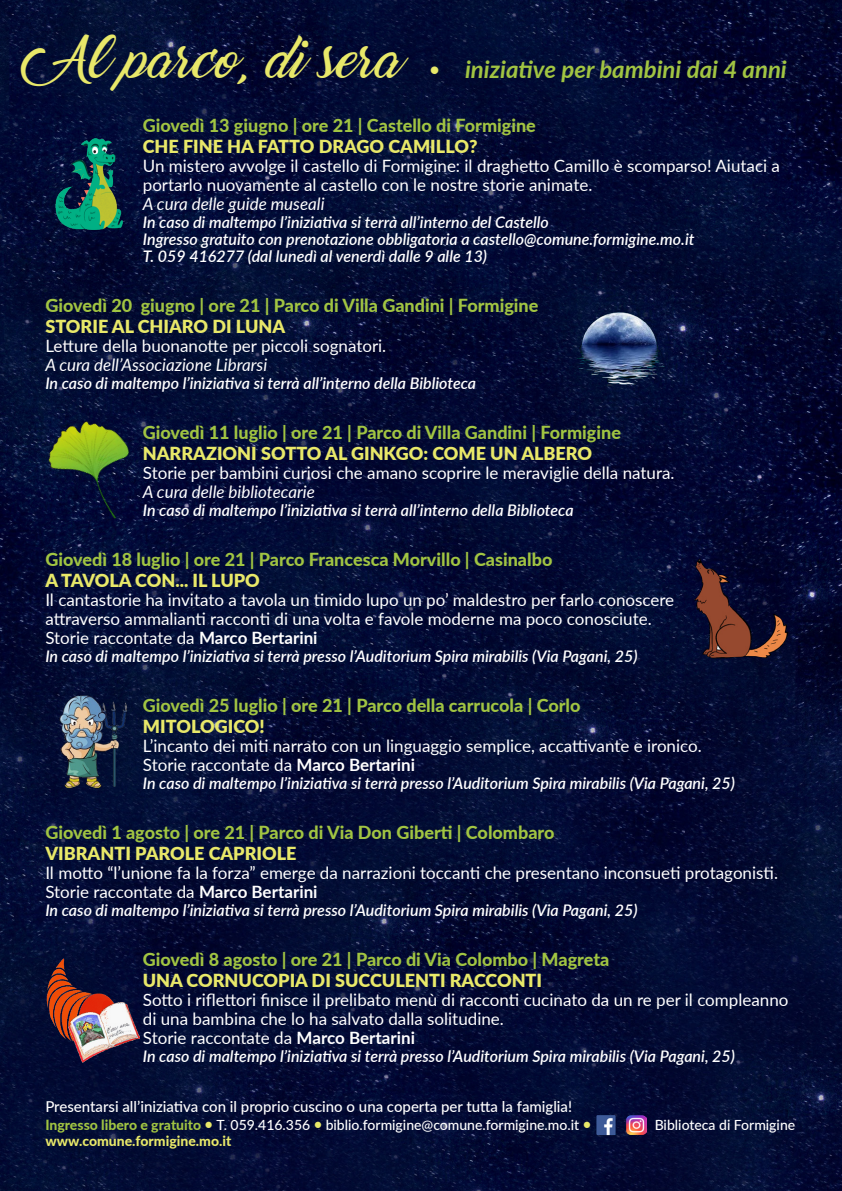
<style>
.page{position:relative;width:842px;height:1191px;background:#fff}
.page>*{position:absolute;margin:0;border:0;box-sizing:border-box;transform-origin:0 0}
.t1{font:43.6px "Marguerite";color:#e8e869}
.t2{font:italic 700 24px "Lato";color:#a1c442}
.t3{font:800 18px "Lato";color:#a1c442}
.t4{font:900 18px "Lato";color:#e8e869}
.t5{font:17px/19px "Lato";color:#fff}
.t6{font:italic 17px "Lato";color:#fff}
.t7{font:italic 600 16px "Lato";color:#fff}
.t8{font:500 15px "Lato";color:#fff}
.t9{font:500 14px "Lato";color:#fff}
.t10{font:800 14px "Lato";color:#e8e869}
.s1{font-weight:700}
.s2{font-weight:800;color:#a1c442}
.s3{color:#e8e869}
</style>
<div class="page">
<img style="left:0;top:0;width:842px;height:1191px">
<img style="left:561px;top:293px;width:115px;height:103px">
<img style="left:53px;top:137px;width:74px;height:97px">
<img style="left:592px;top:1115px;width:27px;height:20px">
<img style="left:626px;top:1115px;width:20px;height:19px">
<img style="left:17px;top:383px;width:160px;height:160px">
<img style="left:676px;top:550px;width:120px;height:120px">
<img style="left:53px;top:689px;width:76px;height:104px">
<img style="left:40px;top:954px;width:84px;height:95px">
<img style="left:68px;top:1000px;width:71px;height:62px">
<p class="t1" style="left:45px;top:37px;width:357px">Al parco, di sera</p>
<p class="t2" style="left:430px;top:52px;width:359px"><sup>●</sup> iniziative per bambini dai 4 anni</p>
<p class="t3" style="left:143px;top:112px;width:395px">Giovedì 13 giugno | ore 21 | Castello di Formigine</p>
<p class="t4" style="left:143px;top:133px;width:336px">CHE FINE HA FATTO DRAGO CAMILLO?</p>
<p class="t5" style="left:143px;top:155px;width:639px">Un mistero avvolge il castello di Formigine: il draghetto Camillo è scomparso! Aiutaci a portarlo nuovamente al castello con le nostre storie animate.</p>
<p class="t6" style="left:143px;top:192px;width:183px">A cura delle guide museali</p>
<p class="t7" style="left:143px;top:210px;width:408px">In caso di maltempo l’iniziativa si terrà all’interno del Castello</p>
<p class="t7" style="left:143px;top:227px;width:553px">Ingresso gratuito con prenotazione obbligatoria a castello@comune.formigine.mo.it</p>
<p class="t7" style="left:143px;top:244px;width:346px">T. 059 416277 (dal lunedì al venerdì dalle 9 alle 13)</p>
<p class="t3" style="left:45px;top:292px;width:495px">Giovedì 20 giugno | ore 21 | Parco di Villa Gandini | Formigine</p>
<p class="t4" style="left:45px;top:313px;width:241px">STORIE AL CHIARO DI LUNA</p>
<p class="t5" style="left:45px;top:335px;width:342px">Letture della buonanotte per piccoli sognatori.</p>
<p class="t6" style="left:45px;top:353px;width:223px">A cura dell’Associazione Librarsi</p>
<p class="t7" style="left:45px;top:371px;width:432px">In caso di maltempo l’iniziativa si terrà all’interno della Biblioteca</p>
<p class="t3" style="left:143px;top:419px;width:480px">Giovedì 11 luglio | ore 21 | Parco di Villa Gandini | Formigine</p>
<p class="t4" style="left:143px;top:440px;width:451px">NARRAZIONI SOTTO AL GINKGO: COME UN ALBERO</p>
<p class="t5" style="left:143px;top:462px;width:533px">Storie per bambini curiosi che amano scoprire le meraviglie della natura.</p>
<p class="t6" style="left:143px;top:480px;width:174px">A cura delle bibliotecarie</p>
<p class="t7" style="left:143px;top:498px;width:432px">In caso di maltempo l’iniziativa si terrà all’interno della Biblioteca</p>
<p class="t3" style="left:45px;top:546px;width:508px">Giovedì 18 luglio | ore 21 | Parco Francesca Morvillo | Casinalbo</p>
<p class="t4" style="left:45px;top:567px;width:216px">A TAVOLA CON... IL LUPO</p>
<p class="t5" style="left:45px;top:589px;width:630px">Il cantastorie ha invitato a tavola un timido lupo un po’ maldestro per farlo conoscere</p>
<p class="t5" style="left:45px;top:608px;width:608px">attraverso ammalianti racconti di una volta e favole moderne ma poco conosciute.</p>
<p class="t5" style="left:45px;top:627px;width:274px">Storie raccontate da <span class="s1">Marco Bertarini</span></p>
<p class="t7" style="left:45px;top:644px;width:594px">In caso di maltempo l’iniziativa si terrà presso l’Auditorium Spira mirabilis (Via Pagani, 25)</p>
<p class="t3" style="left:143px;top:692px;width:439px">Giovedì 25 luglio | ore 21 | Parco della carrucola | Corlo</p>
<p class="t4" style="left:143px;top:713px;width:123px">MITOLOGICO!</p>
<p class="t5" style="left:143px;top:736px;width:560px">L’incanto dei miti narrato con un linguaggio semplice, accattivante e ironico.</p>
<p class="t5" style="left:143px;top:755px;width:274px">Storie raccontate da <span class="s1">Marco Bertarini</span></p>
<p class="t7" style="left:143px;top:771px;width:594px">In caso di maltempo l’iniziativa si terrà presso l’Auditorium Spira mirabilis (Via Pagani, 25)</p>
<p class="t3" style="left:45px;top:819px;width:511px">Giovedì 1 agosto | ore 21 | Parco di Via Don Giberti | Colombaro</p>
<p class="t4" style="left:45px;top:840px;width:253px">VIBRANTI PAROLE CAPRIOLE</p>
<p class="t5" style="left:45px;top:863px;width:734px">Il motto “l’unione fa la forza” emerge da narrazioni toccanti che presentano inconsueti protagonisti.</p>
<p class="t5" style="left:45px;top:882px;width:274px">Storie raccontate da <span class="s1">Marco Bertarini</span></p>
<p class="t7" style="left:45px;top:898px;width:594px">In caso di maltempo l’iniziativa si terrà presso l’Auditorium Spira mirabilis (Via Pagani, 25)</p>
<p class="t3" style="left:143px;top:946px;width:468px">Giovedì 8 agosto | ore 21 | Parco di Via Colombo | Magreta</p>
<p class="t4" style="left:143px;top:967px;width:401px">UNA CORNUCOPIA DI SUCCULENTI RACCONTI</p>
<p class="t5" style="left:143px;top:990px;width:647px">Sotto i riflettori finisce il prelibato menù di racconti cucinato da un re per il compleanno di una bambina che lo ha salvato dalla solitudine.</p>
<p class="t5" style="left:143px;top:1028px;width:274px">Storie raccontate da <span class="s1">Marco Bertarini</span></p>
<p class="t7" style="left:143px;top:1044px;width:594px">In caso di maltempo l’iniziativa si terrà presso l’Auditorium Spira mirabilis (Via Pagani, 25)</p>
<p class="t8" style="left:45px;top:1095px;width:528px">Presentarsi all’iniziativa con il proprio cuscino o una coperta per tutta la famiglia!</p>
<p class="t9" style="left:45px;top:1114px;width:547px"><span class="s2">Ingresso libero e gratuito</span> <span class="s3">●</span> T. 059.416.356 <span class="s3">●</span> biblio.formigine@comune.formigine.mo.it <span class="s3">●</span></p>
<p class="t9" style="left:655px;top:1114px;width:142px">Biblioteca di Formigine</p>
<p class="t10" style="left:45px;top:1130px;width:187px">www.comune.formigine.mo.it</p>
</div>
